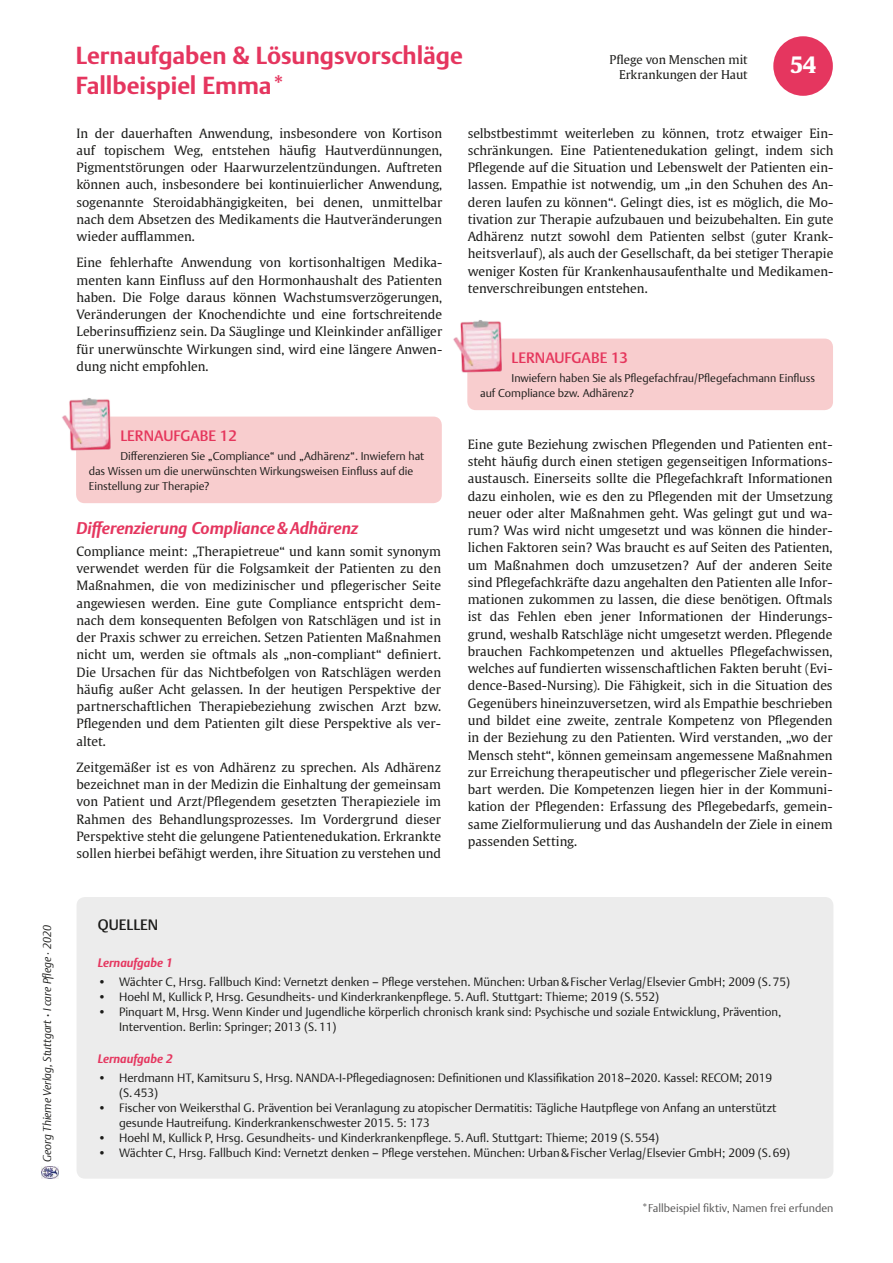
<style>
.page{position:relative;width:893px;height:1263px;background:#fff}
.page>*{position:absolute;margin:0;border:0;box-sizing:border-box;transform-origin:0 0}
.t1{font:700 24px/30px "Thieme Argo 2011";color:#e5365f}
.t2{font:700 22.5px "Thieme Gulliver 2011";color:#fff}
.t3{font:italic 700 16.5px "Thieme Argo 2011";color:#e5365f}
.t4{font:500 15px "Thieme Argo 2011";color:#e5365c}
.t5{font:500 15px "Thieme Argo 2011";color:#1c1c1a}
.t6{font:12.75px/17.2px "Thieme Gulliver 2011";color:#1c1c1a;text-align:justify}
.t7{font:300 12px/15px "Thieme Argo 2011";color:#1c1c1a}
.t8{font:12px/14.4px "Thieme Gulliver 2011";color:#1c1c1a;text-align:right}
.t9{font:italic 700 12px "Thieme Argo 2011";color:#e5365f}
.t10{font:300 11.25px/15px "Thieme Argo 2011";color:#1c1c1a}
.t11{font:italic 300 11.25px "Thieme Argo 2011";color:#1c1c1a}
.t12{font:300 11.25px "Thieme Argo 2011";color:#575656}
.s1{font-weight:500;font-style:normal}
</style>
<div class="page">
<div style="left:773px;top:36px;width:60px;height:60px;background:#e5365f;border-radius:50%"></div>
<img style="left:41px;top:1166px;width:17px;height:13px">
<div style="left:76px;top:417px;width:366px;height:86px;background:#f8cdce;border-radius:9px"></div>
<img style="left:62px;top:398px;width:52px;height:53px">
<div style="left:467px;top:339px;width:366px;height:71px;background:#f8cdce;border-radius:9px"></div>
<img style="left:453px;top:320px;width:52px;height:57px">
<div style="left:77px;top:897px;width:756px;height:282px;background:#ececec;border-radius:9px"></div>
<h1 class="t1" style="left:76px;top:40px;width:389px">Lernaufgaben &amp; Lösungsvorschläge<br>Fallbeispiel Emma*</h1>
<p class="t8" style="left:610px;top:52px;width:140px">Pflege von Menschen mit<br>Erkrankungen der Haut</p>
<h2 class="t2" style="left:790px;top:47px;width:28px">54</h2>
<p class="t6" style="left:77px;top:124px;width:367px">In der dauerhaften Anwendung, insbesondere von Kortison auf topischem Weg, entstehen häufig Hautverdünnungen, Pigmentstörungen oder Haarwurzelentzündungen. Auftreten können auch, insbesondere bei kontinuierlicher Anwendung, sogenannte Steroidabhängigkeiten, bei denen, unmittelbar nach dem Absetzen des Medikaments die Hautveränderungen wieder aufflammen.</p>
<p class="t6" style="left:77px;top:253px;width:367px">Eine fehlerhafte Anwendung von kortisonhaltigen Medika&shy;menten kann Einfluss auf den Hormonhaushalt des Patienten haben. Die Folge daraus können Wachstumsverzögerungen, Veränderungen der Knochendichte und eine fortschreitende Leberinsuffizienz sein. Da Säuglinge und Kleinkinder anfälliger für unerwünschte Wirkungen sind, wird eine längere Anwen&shy;dung nicht empfohlen.</p>
<p class="t4" style="left:120px;top:426px;width:118px">LERNAUFGABE 12</p>
<p class="t10" style="left:89px;top:449px;width:337px;text-indent:32px">Differenzieren Sie „Compliance“ und „Adhärenz“. Inwiefern hat das Wissen um die unerwünschten Wirkungsweisen Einfluss auf die<br>Einstellung zur Therapie?</p>
<p class="t3" style="left:77px;top:518px;width:283px">Differenzierung Compliance&amp;Adhärenz</p>
<p class="t6" style="left:77px;top:542px;width:366px">Compliance meint: „Therapietreue“ und kann somit synonym verwendet werden für die Folgsamkeit der Patienten zu den Maßnahmen, die von medizinischer und pflegerischer Seite angewiesen werden. Eine gute Compliance entspricht dem&shy;nach dem konsequenten Befolgen von Ratschlägen und ist in der Praxis schwer zu erreichen. Setzen Patienten Maßnahmen nicht um, werden sie oftmals als „non-compliant“ definiert.<br>Die Ursachen für das Nichtbefolgen von Ratschlägen werden häufig außer Acht gelassen. In der heutigen Perspektive der partnerschaftlichen Therapiebeziehung zwischen Arzt bzw.<br>Pflegenden und dem Patienten gilt diese Perspektive als ver&shy;altet.</p>
<p class="t6" style="left:77px;top:758px;width:366px">Zeitgemäßer ist es von Adhärenz zu sprechen. Als Adhärenz bezeichnet man in der Medizin die Einhaltung der gemeinsam von Patient und Arzt/Pflegendem gesetzten Therapieziele im Rahmen des Behandlungsprozesses. Im Vordergrund dieser Perspektive steht die gelungene Patientenedukation. Erkrankte sollen hierbei befähigt werden, ihre Situation zu verstehen und</p>
<p class="t6" style="left:468px;top:124px;width:367px">selbstbestimmt weiterleben zu können, trotz etwaiger Ein&shy;schränkungen. Eine Patientenedukation gelingt, indem sich Pflegende auf die Situation und Lebenswelt der Patienten ein&shy;lassen. Empathie ist notwendig, um „in den Schuhen des An&shy;deren laufen zu können“. Gelingt dies, ist es möglich, die Mo&shy;tivation zur Therapie aufzubauen und beizubehalten. Ein gute Adhärenz nutzt sowohl dem Patienten selbst (guter Krank&shy;heitsverlauf), als auch der Gesellschaft, da bei stetiger Therapie weniger Kosten für Krankenhausaufenthalte und Medikamen&shy;tenverschreibungen entstehen.</p>
<p class="t4" style="left:512px;top:348px;width:118px">LERNAUFGABE 13</p>
<p class="t10" style="left:480px;top:371px;width:336px;text-indent:32px">Inwiefern haben Sie als Pflegefachfrau/Pflegefachmann Einfluss auf Compliance bzw. Adhärenz?</p>
<p class="t6" style="left:468px;top:435px;width:366px">Eine gute Beziehung zwischen Pflegenden und Patienten ent&shy;steht häufig durch einen stetigen gegenseitigen Informations&shy;austausch. Einerseits sollte die Pflegefachkraft Informationen dazu einholen, wie es den zu Pflegenden mit der Umsetzung neuer oder alter Maßnahmen geht. Was gelingt gut und wa&shy;rum? Was wird nicht umgesetzt und was können die hinder&shy;lichen Faktoren sein? Was braucht es auf Seiten des Patienten, um Maßnahmen doch umzusetzen? Auf der anderen Seite sind Pflegefachkräfte dazu angehalten den Patienten alle Infor&shy;mationen zukommen zu lassen, die diese benötigen. Oftmals ist das Fehlen eben jener Informationen der Hinderungs&shy;grund, weshalb Ratschläge nicht umgesetzt werden. Pflegende brauchen Fachkompetenzen und aktuelles Pflegefachwissen, welches auf fundierten wissenschaftlichen Fakten beruht (Evi&shy;dence-Based-Nursing). Die Fähigkeit, sich in die Situation des Gegenübers hineinzuversetzen, wird als Empathie beschrieben und bildet eine zweite, zentrale Kompetenz von Pflegenden in der Beziehung zu den Patienten. Wird verstanden, „wo der Mensch steht“, können gemeinsam angemessene Maßnahmen zur Erreichung therapeutischer und pflegerischer Ziele verein&shy;bart werden. Die Kompetenzen liegen hier in der Kommuni&shy;kation der Pflegenden: Erfassung des Pflegebedarfs, gemein&shy;same Zielformulierung und das Aushandeln der Ziele in einem passenden Setting.</p>
<p class="t11" style="left:40px;top:1162px;width:239px;rotate:-90deg">Georg Thieme Verlag, Stuttgart <span class="s1">·</span> I care Pflege · 2020</p>
<p class="t5" style="left:98px;top:915px;width:62px">QUELLEN</p>
<p class="t9" style="left:98px;top:954px;width:76px">Lernaufgabe 1</p>
<p class="t7" style="left:98px;top:974px;width:694px">• Wächter C, Hrsg. Fallbuch Kind: Vernetzt denken – Pflege verstehen. München: Urban&amp;Fischer Verlag/Elsevier GmbH; 2009 (S.75)</p>
<p class="t7" style="left:98px;top:989px;width:563px">• Hoehl M, Kullick P, Hrsg. Gesundheits- und Kinderkrankenpflege. 5.Aufl. Stuttgart: Thieme; 2019 (S.552)</p>
<p class="t7" style="left:119px;top:1004px;width:664px;text-indent:-21px">• Pinquart M, Hrsg. Wenn Kinder und Jugendliche körperlich chronisch krank sind: Psychische und soziale Entwicklung, Prävention,<br>Intervention. Berlin: Springer; 2013 (S.11)</p>
<p class="t9" style="left:98px;top:1051px;width:76px">Lernaufgabe 2</p>
<p class="t7" style="left:119px;top:1070px;width:655px;text-indent:-21px">• Herdmann HT, Kamitsuru S, Hrsg. NANDA-I-Pflegediagnosen: Definitionen und Klassifikation 2018–2020. Kassel: RECOM; 2019 (S.453)</p>
<p class="t7" style="left:119px;top:1100px;width:659px;text-indent:-21px">• Fischer von Weikersthal G. Prävention bei Veranlagung zu atopischer Dermatitis: Tägliche Hautpflege von Anfang an unterstützt gesunde Hautreifung. Kinderkrankenschwester 2015. 5: 173</p>
<p class="t7" style="left:98px;top:1130px;width:563px">• Hoehl M, Kullick P, Hrsg. Gesundheits- und Kinderkrankenpflege. 5.Aufl. Stuttgart: Thieme; 2019 (S.554)</p>
<p class="t7" style="left:98px;top:1145px;width:694px">• Wächter C, Hrsg. Fallbuch Kind: Vernetzt denken – Pflege verstehen. München: Urban&amp;Fischer Verlag/Elsevier GmbH; 2009 (S.69)</p>
<p class="t12" style="left:642px;top:1201px;width:193px">*Fallbeispiel fiktiv, Namen frei erfunden</p>
</div>
